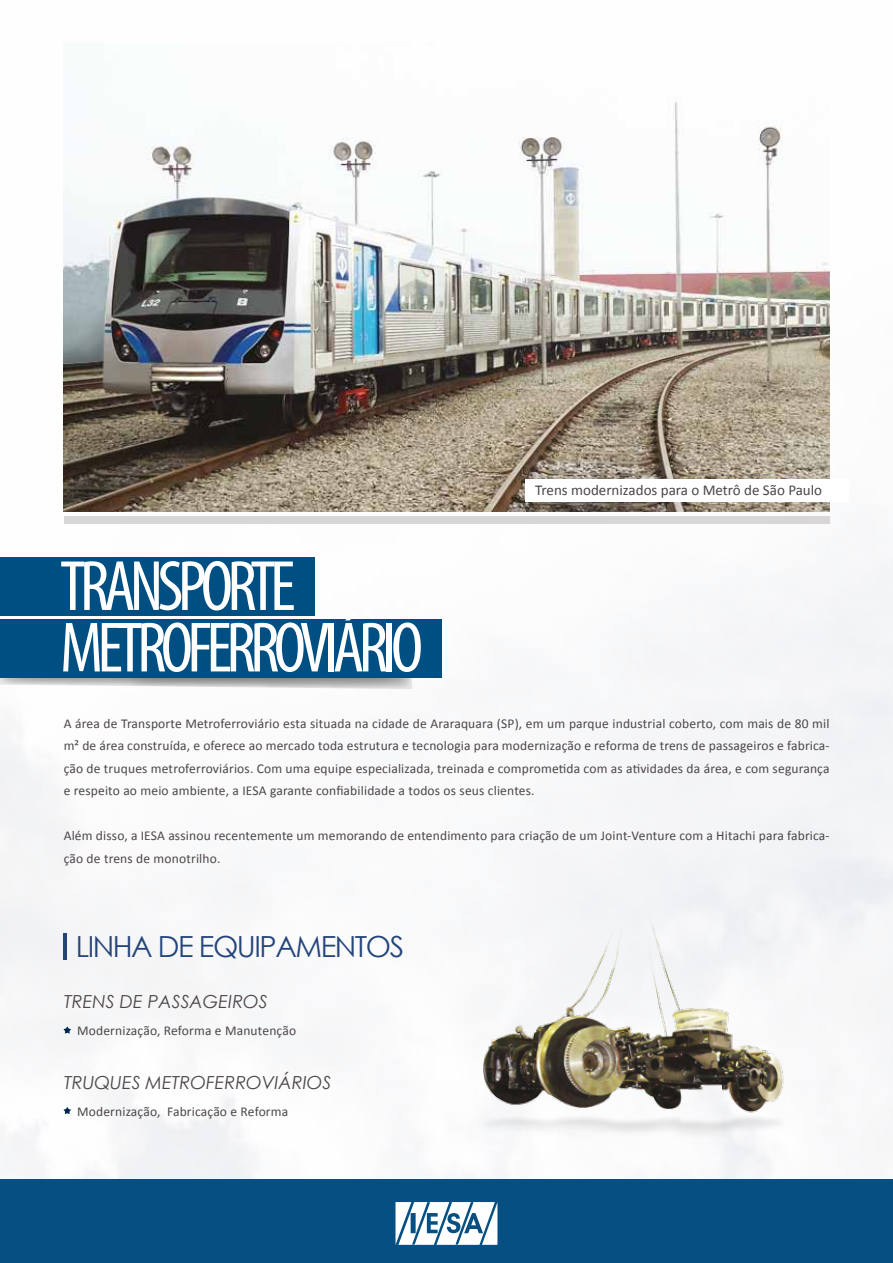
<style>
.page{position:relative;width:893px;height:1263px;background:#fff}
.page>*{position:absolute;margin:0;border:0;box-sizing:border-box;transform-origin:0 0}
.t1{font:condensed 71.85px "Myriad Pro";letter-spacing:-.08em;color:#fff}
.t2{font:29.1px "Century Gothic";letter-spacing:-.05em;color:#25457a}
.t3{font:italic 18px "Century Gothic";color:#4c4549}
.t4{font:15px "Calibri";color:#4c4549}
.t5{font:13.5px/22.5px "Calibri";letter-spacing:.015em;color:#4c4549;text-align:justify}
</style>
<div class="page">
<img style="left:0;top:187px;width:893px;height:992px">
<img style="left:64px;top:101px;width:766px;height:411px">
<hr style="left:64px;top:934px;width:3px;height:26px;background:#25457a">
<div style="left:64px;top:517px;width:766px;height:7px;background:#d8d6d6"></div>
<div style="left:0;top:1179px;width:893px;height:84px;background:#054f83"></div>
<svg style="left:395px;top:1202px;width:102px;height:43px"></svg>
<div style="left:525px;top:479px;width:323px;height:23px;background:#fff"></div>
<svg style="left:0;top:678px;width:413px;height:11px"></svg>
<div style="left:0;top:619px;width:442px;height:59px;background:#004f82"></div>
<div style="left:0;top:558px;width:315px;height:58px;background:#004f82"></div>
<svg style="left:63px;top:1026px;width:8px;height:8px"></svg>
<svg style="left:63px;top:1107px;width:8px;height:7px"></svg>
<img style="left:429px;top:891px;width:426px;height:319px">
<h1 class="t1" style="left:60px;top:543px;width:237px">TRANSPORTE</h1>
<h1 class="t1" style="left:60px;top:604px;width:365px">METROFERROVIÁRIO</h1>
<p class="t4" style="left:535px;top:480px;width:289px">Trens modernizados para o Metrô de São Paulo</p>
<p class="t5" style="left:64px;top:712px;width:767px">A área de Transporte Metroferroviário esta situada na cidade de Araraquara (SP), em um parque industrial coberto, com mais de 80 mil m² de área construída, e oferece ao mercado toda estrutura e tecnologia para modernização e reforma de trens de passageiros e fabrica&shy;ção de truques metroferroviários. Com uma equipe especializada, treinada e comprometida com as atividades da área, e com segurança e respeito ao meio ambiente, a IESA garante confiabilidade a todos os seus clientes.</p>
<p class="t5" style="left:64px;top:824px;width:768px">Além disso, a IESA assinou recentemente um memorando de entendimento para criação de um Joint-Venture com a Hitachi para fabrica&shy;ção de trens de monotrilho.</p>
<h2 class="t2" style="left:76px;top:926px;width:330px">LINHA DE EQUIPAMENTOS</h2>
<h3 class="t3" style="left:64px;top:989px;width:205px">TRENS DE PASSAGEIROS</h3>
<p class="t5" style="left:77px;top:1019px;width:221px">Modernização, Reforma e Manutenção</p>
<h3 class="t3" style="left:64px;top:1070px;width:269px">TRUQUES METROFERROVIÁRIOS</h3>
<p class="t5" style="left:77px;top:1100px;width:213px">Modernização, Fabricação e Reforma</p>
</div>
